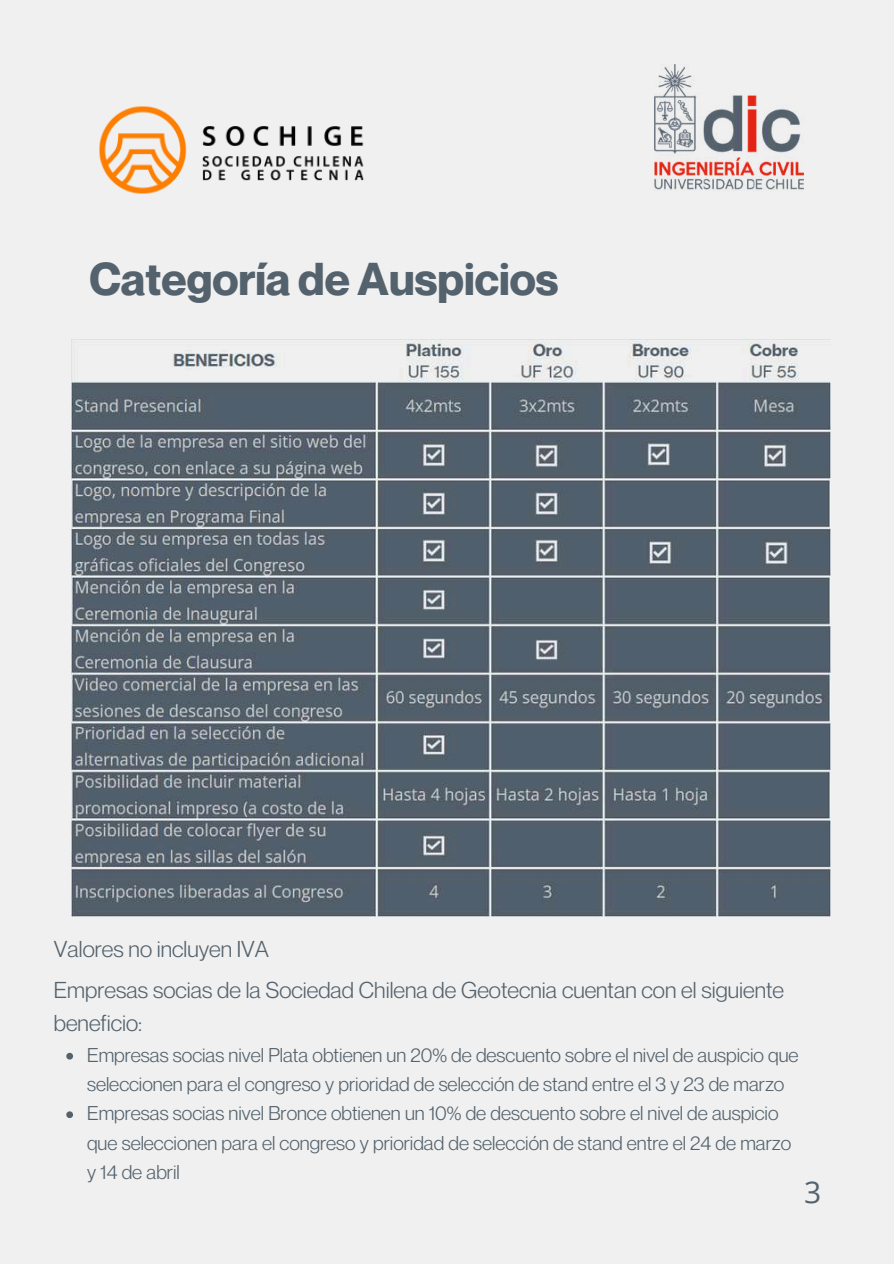
<style>
.page{position:relative;width:894px;height:1264px;background:#fff}
.page>*{position:absolute;margin:0;border:0;box-sizing:border-box;transform-origin:0 0}
.t1{font:700 45px "Neue Montreal";color:#54626d}
.t2{font:30px "Open Sans";color:#54626d}
.t3{font:22.5px/40.5px "Neue Montreal";color:#54626d}
.t4{font:19.5px/29.2px "Neue Montreal";color:#54626d}
</style>
<div class="page">
<div style="left:0;top:0;width:893px;height:1263px;background:#f0f0f0"></div>
<img style="left:99px;top:106px;width:265px;height:88px">
<img style="left:654px;top:65px;width:149px;height:125px">
<img style="left:71px;top:340px;width:759px;height:576px">
<svg style="left:66px;top:1052px;width:7px;height:7px"></svg>
<svg style="left:66px;top:1111px;width:7px;height:7px"></svg>
<h1 class="t1" style="left:89px;top:251px;width:470px">Categoría de Auspicios</h1>
<p class="t3" style="left:54px;top:928px;width:731px">Valores no incluyen IVA<br>Empresas socias de la Sociedad Chilena de Geotecnia cuentan con el siguiente</p>
<p class="t3" style="left:54px;top:1002px;width:90px">beneficio:</p>
<p class="t4" style="left:87px;top:1039px;width:712px">Empresas socias nivel Plata obtienen un 20% de descuento sobre el nivel de auspicio que seleccionen para el congreso y prioridad de selección de stand entre el 3 y 23 de marzo Empresas socias nivel Bronce obtienen un 10% de descuento sobre el nivel de auspicio que seleccionen para el congreso y prioridad de selección de stand entre el 24 de marzo y 14 de abril</p>
<h2 class="t2" style="left:804px;top:1170px;width:19px">3</h2>
</div>
